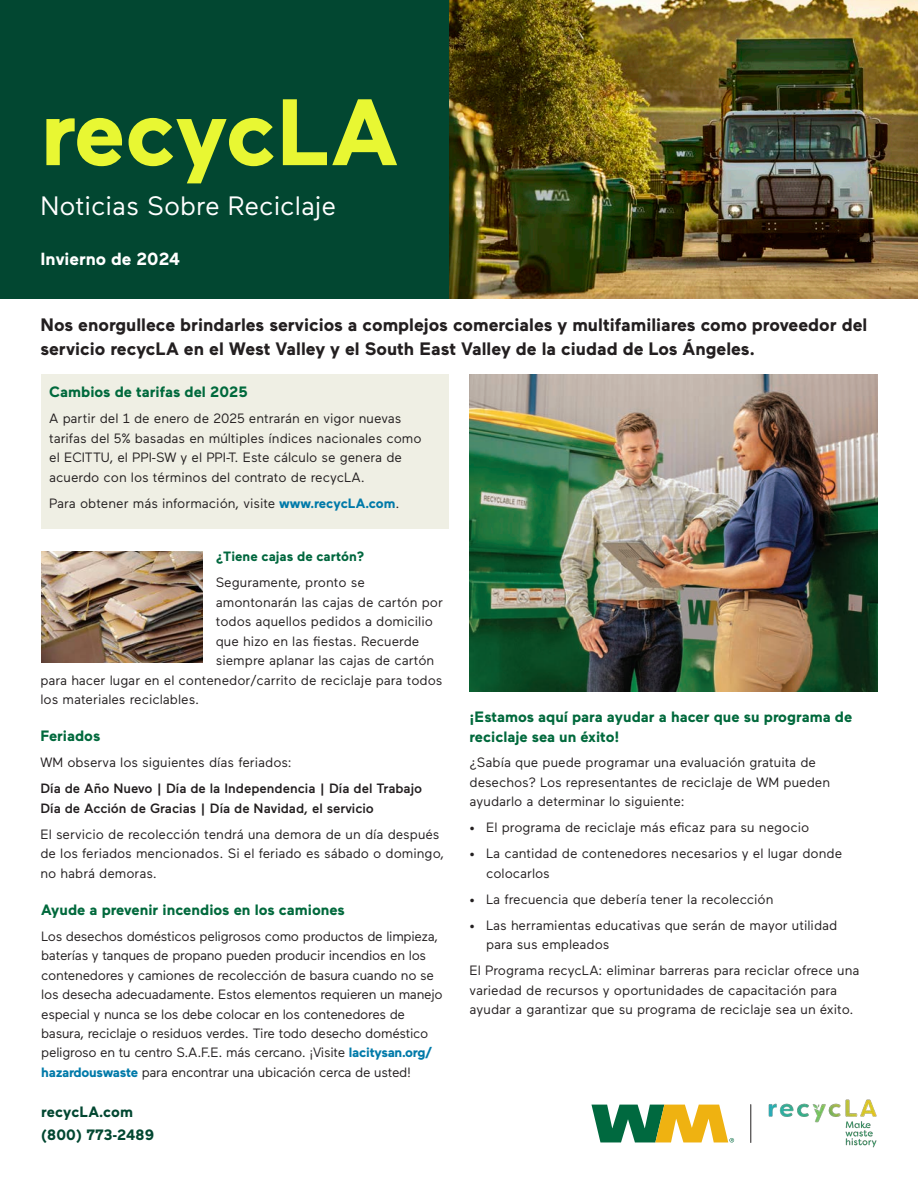
<style>
.page{position:relative;width:918px;height:1188px;background:#fff}
.page>*{position:absolute;margin:0;border:0;box-sizing:border-box;transform-origin:0 0}
.t1{font:700 94.05px "Maax";color:#e8f733}
.t2{font:26.55px "Maax";color:#fff}
.t3{font:700 18px/24px "Maax";color:#231f20}
.t4{font:700 17.55px "Maax";color:#fff}
.t5{font:700 15px/19.5px "Maax";color:#00693c}
.t6{font:700 15px/22.5px "Maax";letter-spacing:.01em;color:#024731}
.t7{font:13.5px/19.5px "Maax";color:#231f20}
.t8{font:13.5px/19.5px "Maax";letter-spacing:-.02em;color:#231f20}
.t9{font:500 13.5px/19.5px "Maax";color:#231f20}
.t10{font:700 13.5px "Maax";color:#00673e}
.s1{font-weight:700;color:#007aa9}
</style>
<div class="page">
<div style="left:41px;top:375px;width:408px;height:154px;background:#efefe4"></div>
<img style="left:448px;top:0;width:470px;height:299px">
<div style="left:0;top:0;width:448px;height:299px;background:#024731"></div>
<img style="left:768px;top:1099px;width:109px;height:49px">
<svg style="left:591px;top:1105px;width:143px;height:38px"></svg>
<hr style="left:750px;top:1105px;width:1px;height:38px;background:#231f20">
<img style="left:470px;top:375px;width:408px;height:316px">
<img style="left:42px;top:551px;width:160px;height:112px">
<p class="t1" style="left:40px;top:70px;width:359px">recycLA</p>
<p class="t2" style="left:40px;top:189px;width:297px">Noticias Sobre Reciclaje</p>
<p class="t4" style="left:40px;top:247px;width:141px">Invierno de 2024</p>
<p class="t3" style="left:40px;top:312px;width:828px">Nos enorgullece brindarles servicios a complejos comerciales y multifamiliares como proveedor del servicio recycLA en el West Valley y el South East Valley de la ciudad de Los Ángeles.</p>
<p class="t5" style="left:49px;top:382px;width:200px">Cambios de tarifas del 2025</p>
<p class="t7" style="left:49px;top:408px;width:374px">A partir del 1 de enero de 2025 entrarán en vigor nuevas tarifas del 5% basadas en múltiples índices nacionales como el ECITTU, el PPI-SW y el PPI-T. Este cálculo se genera de acuerdo con los términos del contrato de recycLA.</p>
<p class="t7" style="left:49px;top:493px;width:352px">Para obtener más información, visite <span class="s1">www.recycLA.com</span>.</p>
<p class="t10" style="left:216px;top:548px;width:150px">¿Tiene cajas de cartón?</p>
<p class="t7" style="left:216px;top:572px;width:151px">Seguramente, pronto se</p>
<p class="t7" style="left:216px;top:592px;width:229px">amontonarán las cajas de cartón por</p>
<p class="t7" style="left:216px;top:611px;width:219px">todos aquellos pedidos a domicilio</p>
<p class="t7" style="left:216px;top:631px;width:205px">que hizo en las fiestas. Recuerde</p>
<p class="t7" style="left:216px;top:650px;width:220px">siempre aplanar las cajas de cartón</p>
<p class="t7" style="left:40px;top:670px;width:403px">para hacer lugar en el contenedor/carrito de reciclaje para todos</p>
<p class="t7" style="left:40px;top:689px;width:160px">los materiales reciclables.</p>
<p class="t5" style="left:40px;top:726px;width:61px">Feriados</p>
<p class="t7" style="left:40px;top:752px;width:253px">WM observa los siguientes días feriados:</p>
<p class="t9" style="left:40px;top:778px;width:383px">Día de Año Nuevo | Día de la Independencia | Día del Trabajo<br>Día de Acción de Gracias | Día de Navidad, el servicio</p>
<p class="t7" style="left:40px;top:824px;width:405px">El servicio de recolección tendrá una demora de un día después de los feriados mencionados. Si el feriado es sábado o domingo, no habrá demoras.</p>
<p class="t5" style="left:41px;top:899px;width:305px">Ayude a prevenir incendios en los camiones</p>
<p class="t8" style="left:41px;top:925px;width:403px">Los desechos domésticos peligrosos como productos de limpieza, baterías y tanques de propano pueden producir incendios en los contenedores y camiones de recolección de basura cuando no se los desecha adecuadamente. Estos elementos requieren un manejo especial y nunca se los debe colocar en los contenedores de basura, reciclaje o residuos verdes. Tire todo desecho doméstico peligroso en tu centro S.A.F.E. más cercano. ¡Visite <span class="s1">lacitysan.org/ hazardouswaste</span> para encontrar una ubicación cerca de usted!</p>
<p class="t6" style="left:41px;top:1100px;width:115px">recycLA.com (800) 773-2489</p>
<p class="t5" style="left:470px;top:706px;width:384px">¡Estamos aquí para ayudar a hacer que su programa de reciclaje sea un éxito!</p>
<p class="t7" style="left:470px;top:752px;width:362px">¿Sabía que puede programar una evaluación gratuita de desechos? Los representantes de reciclaje de WM pueden ayudarlo a determinar lo siguiente:</p>
<p class="t7" style="left:470px;top:817px;width:341px">• El programa de reciclaje más eficaz para su negocio</p>
<p class="t7" style="left:486px;top:843px;width:358px;text-indent:-16px">• La cantidad de contenedores necesarios y el lugar donde colocarlos</p>
<p class="t7" style="left:470px;top:889px;width:306px">• La frecuencia que debería tener la recolección</p>
<p class="t7" style="left:486px;top:915px;width:353px;text-indent:-16px">• Las herramientas educativas que serán de mayor utilidad para sus empleados</p>
<p class="t7" style="left:470px;top:960px;width:391px">El Programa recycLA: eliminar barreras para reciclar ofrece una variedad de recursos y oportunidades de capacitación para ayudar a garantizar que su programa de reciclaje sea un éxito.</p>
</div>
